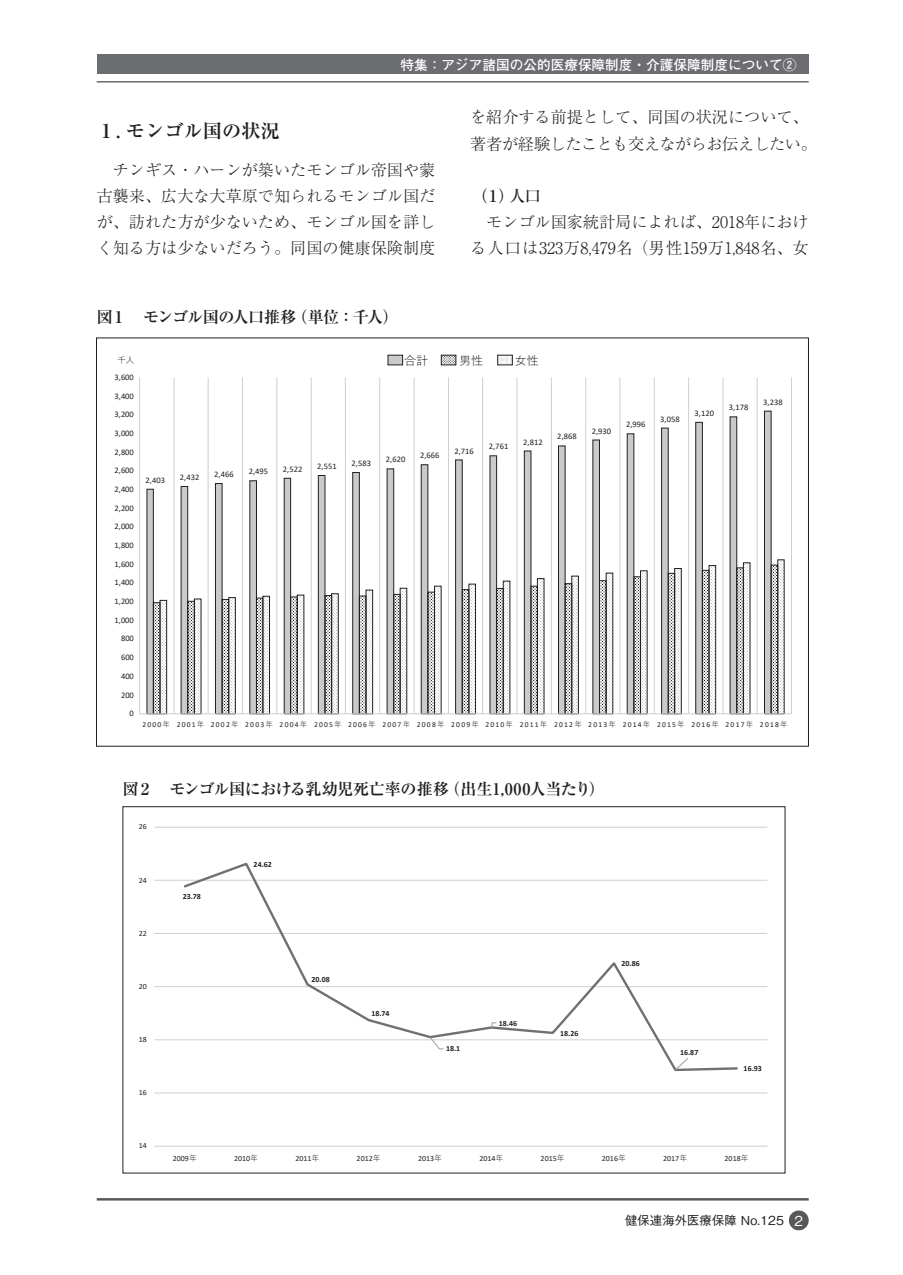
<style>
.page{position:relative;width:903px;height:1275px;background:#fff}
.page>*{position:absolute;margin:0;border:0;box-sizing:border-box;transform-origin:0 0}
.t1{font:700 19.25px "Ryumin Pr 6 N";color:#231f20}
.t2{font:300 16.1px/26.2px "Ryumin Pr 6 N";color:#231f20;text-align:justify}
.t3{font:700 16.1px "Ryumin Pr 6 N";letter-spacing:-.03em;color:#231f20}
.t4{font:700 16.1px "Ryumin Pr 6 N";letter-spacing:-.055em;color:#231f20}
.t5{font:500 16.1px "Ryumin Pr 6 N";color:#231f20}
.t6{font:700 13.65px "Futo Go B101 Pr 6 N";color:#fff}
.t7{font:13.12px "Yu Gothic";color:#231f20}
.t8{font:500 12.42px "Gothic BBB Pr 6 N";color:#231f20}
.t9{font:12.08px "Yu Gothic";color:#231f20}
.t10{font:11.72px "Yu Gothic";color:#231f20}
.t11{font:8.4px "Calibri";letter-spacing:.005em;color:#231f20}
.t12{font:8.4px "Yu Gothic";color:#231f20}
.t13{font:7.88px "Calibri";letter-spacing:.005em;color:#231f20}
.t14{font:700 7.88px "Calibri";letter-spacing:.005em;color:#231f20}
.t15{font:7.52px "Calibri";letter-spacing:.16em;color:#231f20}
.s1{font-family:"Yu Gothic"}
.s2{font-size:13.65px;color:#fff}
</style>
<div class="page">
<svg style="left:154px;top:826px;width:614px;height:321px"></svg>
<svg style="left:139px;top:354px;width:653px;height:361px"></svg>
<div style="left:789px;top:1210px;width:20px;height:20px;background:#57585a;border-radius:50%"></div>
<div style="left:97px;top:55px;width:712px;height:19px;background:#6c6d70"></div>
<hr style="left:97px;top:81px;width:712px;height:1px;background:#231f20">
<hr style="left:97px;top:1198px;width:712px;height:2px;background:#57585a">
<h3 class="t6" style="left:401px;top:54px;width:397px">特集：アジア諸国の公的医療保障制度・介護保障制度について②</h3>
<h1 class="t1" style="left:97px;top:115px;width:184px">1. モンゴル国の状況</h1>
<h2 class="t2" style="left:97px;top:156px;width:340px;text-indent:16px">チンギス・ハーンが築いたモンゴル帝国や蒙古襲来、広大な大草原で知られるモンゴル国だが、訪れた方が少ないため、モンゴル国を詳しく知る方は少ないだろう。同国の健康保険制度</h2>
<h3 class="t7" style="left:81px;top:296px;width:257px">図2 モンゴル国の人口推移（単位：千人）</h3>
<h2 class="t4" style="left:97px;top:304px;width:303px">図1　モンゴル国の人口推移（単位：千人）</h2>
<h2 class="t2" style="left:470px;top:103px;width:348px">を紹介する前提として、同国の状況について、著者が経験したことも交えながらお伝えしたい。</h2>
<h2 class="t5" style="left:472px;top:183px;width:71px">（1）人口</h2>
<h2 class="t2" style="left:470px;top:208px;width:340px;text-align:right">モンゴル国家統計局によれば、2018年における人口は323万8,479名（男性159万1,848名、女</h2>
<p class="t12" style="left:117px;top:352px;width:18px">千人</p>
<h3 class="t9" style="left:404px;top:349px;width:26px">合計</h3>
<h3 class="t9" style="left:459px;top:349px;width:26px">男性</h3>
<h3 class="t9" style="left:515px;top:349px;width:26px">女性</h3>
<p class="t11" style="left:115px;top:371px;width:21px">3,600</p>
<p class="t11" style="left:115px;top:390px;width:21px">3,400</p>
<p class="t11" style="left:115px;top:409px;width:21px">3,200</p>
<p class="t11" style="left:115px;top:427px;width:21px">3,000</p>
<p class="t11" style="left:115px;top:446px;width:21px">2,800</p>
<p class="t11" style="left:115px;top:465px;width:21px">2,600</p>
<p class="t11" style="left:115px;top:483px;width:21px">2,400</p>
<p class="t11" style="left:115px;top:502px;width:21px">2,200</p>
<p class="t11" style="left:115px;top:521px;width:21px">2,000</p>
<p class="t11" style="left:115px;top:539px;width:21px">1,800</p>
<p class="t11" style="left:115px;top:558px;width:21px">1,600</p>
<p class="t11" style="left:115px;top:577px;width:21px">1,400</p>
<p class="t11" style="left:115px;top:595px;width:21px">1,200</p>
<p class="t11" style="left:115px;top:614px;width:21px">1,000</p>
<p class="t11" style="left:121px;top:633px;width:14px">800</p>
<p class="t11" style="left:121px;top:651px;width:14px">600</p>
<p class="t11" style="left:121px;top:670px;width:14px">400</p>
<p class="t11" style="left:121px;top:689px;width:14px">200</p>
<p class="t11" style="left:130px;top:707px;width:6px">0</p>
<p class="t11" style="left:146px;top:474px;width:21px">2,403</p>
<p class="t11" style="left:180px;top:471px;width:21px">2,432</p>
<p class="t11" style="left:214px;top:468px;width:21px">2,466</p>
<p class="t11" style="left:249px;top:465px;width:21px">2,495</p>
<p class="t11" style="left:283px;top:463px;width:21px">2,522</p>
<p class="t11" style="left:317px;top:460px;width:21px">2,551</p>
<p class="t11" style="left:351px;top:457px;width:21px">2,583</p>
<p class="t11" style="left:386px;top:454px;width:21px">2,620</p>
<p class="t11" style="left:420px;top:450px;width:21px">2,666</p>
<p class="t11" style="left:454px;top:445px;width:21px">2,716</p>
<p class="t11" style="left:489px;top:441px;width:21px">2,761</p>
<p class="t11" style="left:523px;top:436px;width:21px">2,812</p>
<p class="t11" style="left:557px;top:431px;width:21px">2,868</p>
<p class="t11" style="left:592px;top:425px;width:21px">2,930</p>
<p class="t11" style="left:626px;top:419px;width:21px">2,996</p>
<p class="t11" style="left:660px;top:413px;width:21px">3,058</p>
<p class="t11" style="left:694px;top:407px;width:21px">3,120</p>
<p class="t11" style="left:729px;top:402px;width:21px">3,178</p>
<p class="t11" style="left:763px;top:396px;width:21px">3,238</p>
<p class="t15" style="left:142px;top:720px;width:647px">2000<span class="s1">年</span> 2001<span class="s1">年</span> 2002<span class="s1">年</span> 2003<span class="s1">年</span> 2004<span class="s1">年</span> 2005<span class="s1">年</span> 2006<span class="s1">年</span> 2007<span class="s1">年</span> 2008<span class="s1">年</span> 2009<span class="s1">年</span> 2010<span class="s1">年</span> 2011<span class="s1">年</span> 2012<span class="s1">年</span> 2013<span class="s1">年</span> 2014<span class="s1">年</span> 2015<span class="s1">年</span> 2016<span class="s1">年</span> 2017<span class="s1">年</span> 2018<span class="s1">年</span></p>
<h2 class="t3" style="left:123px;top:776px;width:483px">図2　モンゴル国における乳幼児死亡率の推移（出生1,000人当たり）</h2>
<h3 class="t10" style="left:133px;top:782px;width:363px">図3 モンゴル国における乳幼児死亡率の推移（出生1,000人当たり）</h3>
<p class="t13" style="left:139px;top:821px;width:10px">26</p>
<p class="t13" style="left:139px;top:874px;width:10px">24</p>
<p class="t13" style="left:139px;top:928px;width:10px">22</p>
<p class="t13" style="left:139px;top:981px;width:10px">20</p>
<p class="t13" style="left:139px;top:1034px;width:10px">18</p>
<p class="t13" style="left:139px;top:1087px;width:10px">16</p>
<p class="t13" style="left:139px;top:1140px;width:10px">14</p>
<p class="t14" style="left:183px;top:890px;width:20px">23.78</p>
<p class="t14" style="left:254px;top:858px;width:20px">24.62</p>
<p class="t14" style="left:311px;top:974px;width:20px">20.08</p>
<p class="t14" style="left:371px;top:1008px;width:20px">18.74</p>
<p class="t14" style="left:446px;top:1043px;width:16px">18.1</p>
<p class="t14" style="left:499px;top:1017px;width:20px">18.46</p>
<p class="t14" style="left:560px;top:1027px;width:20px">18.26</p>
<p class="t14" style="left:621px;top:958px;width:20px">20.86</p>
<p class="t14" style="left:680px;top:1046px;width:20px">16.87</p>
<p class="t14" style="left:744px;top:1062px;width:20px">16.93</p>
<p class="t13" style="left:173px;top:1152px;width:26px">2009<span class="s1">年</span></p>
<p class="t13" style="left:234px;top:1152px;width:26px">2010<span class="s1">年</span></p>
<p class="t13" style="left:295px;top:1152px;width:26px">2011<span class="s1">年</span></p>
<p class="t13" style="left:357px;top:1152px;width:26px">2012<span class="s1">年</span></p>
<p class="t13" style="left:418px;top:1152px;width:26px">2013<span class="s1">年</span></p>
<p class="t13" style="left:479px;top:1152px;width:26px">2014<span class="s1">年</span></p>
<p class="t13" style="left:541px;top:1152px;width:26px">2015<span class="s1">年</span></p>
<p class="t13" style="left:602px;top:1152px;width:26px">2016<span class="s1">年</span></p>
<p class="t13" style="left:663px;top:1152px;width:26px">2017<span class="s1">年</span></p>
<p class="t13" style="left:724px;top:1152px;width:26px">2018<span class="s1">年</span></p>
<h3 class="t8" style="left:625px;top:1210px;width:179px">健保連海外医療保障 No.125 <span class="s2">2</span></h3>
</div>
